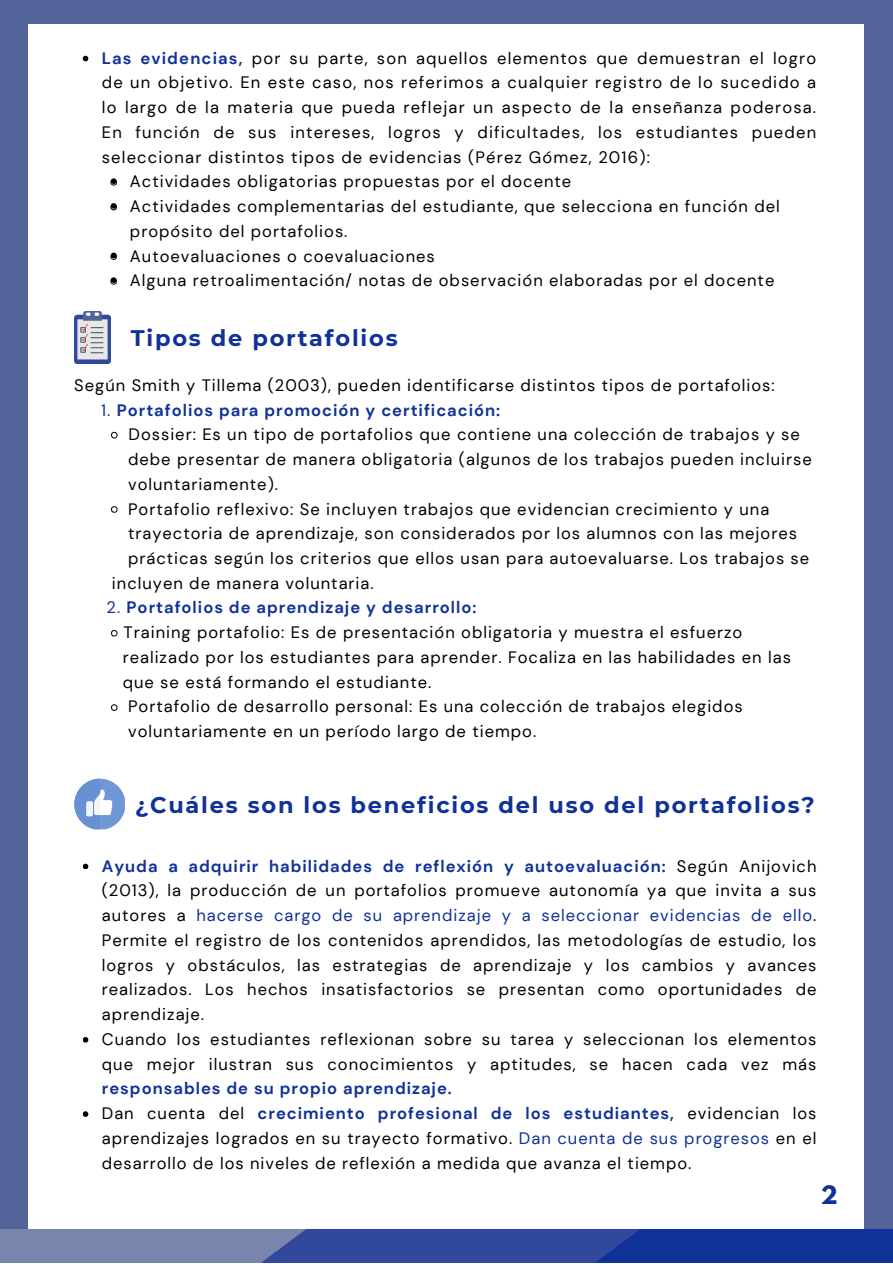
<style>
.page{position:relative;width:893px;height:1264px;background:#fff}
.page>*{position:absolute;margin:0;border:0;box-sizing:border-box;transform-origin:0 0}
.t1{font:700 22.5px "Montserrat";letter-spacing:.08em;color:#103197}
.t2{font:700 22.5px "League Spartan";color:#103197}
.t3{font:16.5px/24.8px "DM Sans";letter-spacing:.06em;color:#000;text-align:justify}
.t4{font:700 16.5px "DM Sans";letter-spacing:.06em;color:#103197}
.s1{font-weight:700;color:#103197}
.s2{font-weight:400}
.s3{color:#103197}
</style>
<div class="page">
<div style="left:0;top:0;width:892px;height:1262px;background:#53649b"></div>
<div style="left:29px;top:25px;width:834px;height:1203px;background:#fff"></div>
<svg style="left:0;top:1228px;width:892px;height:34px;background:#4359a2"></svg>
<svg style="left:83px;top:56px;width:5px;height:5px"></svg>
<svg style="left:111px;top:432px;width:7px;height:6px"></svg>
<svg style="left:111px;top:506px;width:7px;height:7px"></svg>
<svg style="left:111px;top:630px;width:7px;height:6px"></svg>
<svg style="left:111px;top:704px;width:7px;height:7px"></svg>
<img style="left:74px;top:312px;width:36px;height:51px">
<svg style="left:83px;top:863px;width:5px;height:6px"></svg>
<svg style="left:83px;top:1037px;width:5px;height:5px"></svg>
<svg style="left:83px;top:1111px;width:5px;height:5px"></svg>
<svg style="left:74px;top:778px;width:51px;height:51px"></svg>
<svg style="left:110px;top:178px;width:7px;height:8px"></svg>
<svg style="left:110px;top:203px;width:7px;height:7px"></svg>
<svg style="left:110px;top:252px;width:7px;height:8px"></svg>
<svg style="left:110px;top:277px;width:7px;height:8px"></svg>
<p class="t3" style="left:102px;top:46px;width:715px"><span class="s1">Las evidencias,</span> por su parte, son aquellos elementos que demuestran el logro de un objetivo. En este caso, nos referimos a cualquier registro de lo sucedido a lo largo de la materia que pueda reflejar un aspecto de la enseñanza poderosa.<br>En función de sus intereses, logros y dificultades, los estudiantes pueden seleccionar distintos tipos de evidencias (Pérez Gómez, 2016):</p>
<p class="t3" style="left:130px;top:169px;width:443px">Actividades obligatorias propuestas por el docente</p>
<p class="t3" style="left:130px;top:194px;width:651px">Actividades complementarias del estudiante, que selecciona en función del propósito del portafolios.</p>
<p class="t3" style="left:130px;top:243px;width:306px">Autoevaluaciones o coevaluaciones</p>
<p class="t3" style="left:130px;top:268px;width:646px">Alguna retroalimentación/ notas de observación elaboradas por el docente</p>
<p class="t1" style="left:131px;top:324px;width:268px">Tipos de portafolios</p>
<p class="t3" style="left:74px;top:373px;width:702px">Según Smith y Tillema (2003), pueden identificarse distintos tipos de portafolios:</p>
<p class="t4" style="left:101px;top:399px;width:400px"><span class="s2">1.</span> Portafolios para promoción y certificación:</p>
<p class="t3" style="left:128px;top:422px;width:673px">Dossier: Es un tipo de portafolios que contiene una colección de trabajos y se</p>
<p class="t3" style="left:128px;top:447px;width:685px">debe presentar de manera obligatoria (algunos de los trabajos pueden incluirse</p>
<p class="t3" style="left:128px;top:472px;width:151px">voluntariamente).</p>
<p class="t3" style="left:128px;top:496px;width:642px">Portafolio reflexivo: Se incluyen trabajos que evidencian crecimiento y una</p>
<p class="t3" style="left:128px;top:521px;width:670px">trayectoria de aprendizaje, son considerados por los alumnos con las mejores</p>
<p class="t3" style="left:128px;top:546px;width:682px">prácticas según los criterios que ellos usan para autoevaluarse. Los trabajos se</p>
<p class="t3" style="left:112px;top:570px;width:263px">incluyen de manera voluntaria.</p>
<p class="t4" style="left:107px;top:597px;width:371px"><span class="s2">2.</span> Portafolios de aprendizaje y desarrollo:</p>
<p class="t3" style="left:124px;top:620px;width:620px">Training portafolio: Es de presentación obligatoria y muestra el esfuerzo</p>
<p class="t3" style="left:123px;top:645px;width:669px">realizado por los estudiantes para aprender. Focaliza en las habilidades en las</p>
<p class="t3" style="left:123px;top:669px;width:310px">que se está formando el estudiante.</p>
<p class="t3" style="left:128px;top:694px;width:616px">Portafolio de desarrollo personal: Es una colección de trabajos elegidos</p>
<p class="t3" style="left:128px;top:719px;width:409px">voluntariamente en un período largo de tiempo.</p>
<p class="t1" style="left:135px;top:790px;width:681px">¿Cuáles son los beneficios del uso del portafolios?</p>
<p class="t3" style="left:102px;top:853px;width:716px"><span class="s1">Ayuda a adquirir habilidades de reflexión y autoevaluación:</span> Según Anijovich (2013), la producción de un portafolios promueve autonomía ya que invita a sus autores a <span class="s3">hacerse cargo de su aprendizaje y a seleccionar evidencias de ello</span>.<br>Permite el registro de los contenidos aprendidos, las metodologías de estudio, los logros y obstáculos, las estrategias de aprendizaje y los cambios y avances realizados. Los hechos insatisfactorios se presentan como oportunidades de aprendizaje.</p>
<p class="t3" style="left:102px;top:1026px;width:716px">Cuando los estudiantes reflexionan sobre su tarea y seleccionan los elementos que mejor ilustran sus conocimientos y aptitudes, se hacen cada vez más <span class="s1">responsables de su propio aprendizaje.</span></p>
<p class="t3" style="left:102px;top:1100px;width:716px">Dan cuenta del <span class="s1">crecimiento profesional de los estudiantes,</span> evidencian los aprendizajes logrados en su trayecto formativo. <span class="s3">Dan cuenta de sus progresos</span> en el desarrollo de los niveles de reflexión a medida que avanza el tiempo.</p>
<p class="t2" style="left:820px;top:1183px;width:18px">2</p>
</div>
